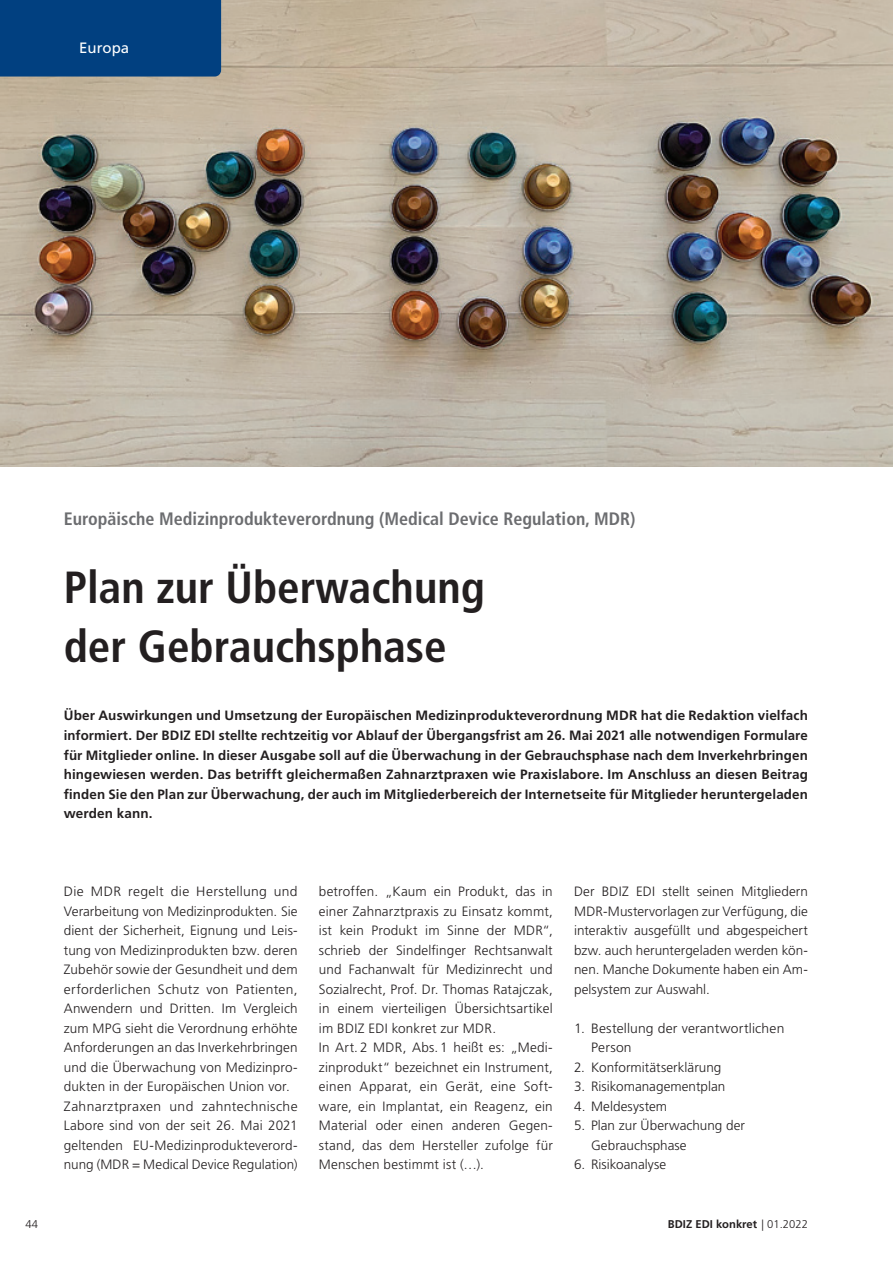
<style>
.page{position:relative;width:893px;height:1263px;background:#fff}
.page>*{position:absolute;margin:0;border:0;box-sizing:border-box;transform-origin:0 0}
.t1{font:700 condensed 45px/58.5px "Frutiger LT Std";color:#231f20}
.t2{font:700 condensed 18px "Frutiger LT Std";color:#6c6d70}
.t3{font:15px "Frutiger LT Std";color:#fff}
.t4{font:300 13.5px/19.5px "Frutiger LT Std";letter-spacing:.01em;color:#231f20}
.t5{font:700 13.5px/19.5px "Frutiger LT Std";letter-spacing:.01em;color:#231f20;text-align:justify}
.t6{font:700 11.25px "Frutiger LT Std";color:#231f20}
.t7{font:300 11.25px "Frutiger LT Std";color:#231f20}
.s1{font-weight:300}
</style>
<div class="page">
<img style="left:0;top:0;width:893px;height:467px">
<div style="left:0;top:0;width:221px;height:77px;background:#014080"></div>
<p class="t3" style="left:79px;top:39px;width:52px">Europa</p>
<h2 class="t2" style="left:64px;top:508px;width:573px">Europäische Medizinprodukteverordnung (Medical Device Regulation, MDR)</h2>
<h1 class="t1" style="left:64px;top:559px;width:423px">Plan zur Überwachung der Gebrauchsphase</h1>
<p class="t5" style="left:64px;top:706px;width:746px">Über Auswirkungen und Umsetzung der Europäischen Medizinprodukteverordnung MDR hat die Redaktion vielfach informiert. Der BDIZ EDI stellte rechtzeitig vor Ablauf der Übergangsfrist am 26. Mai 2021 alle notwendigen Formulare für Mitglieder online. In dieser Ausgabe soll auf die Überwachung in der Gebrauchsphase nach dem Inverkehrbringen hingewiesen werden. Das betrifft gleichermaßen Zahnarztpraxen wie Praxislabore. Im Anschluss an diesen Beitrag finden Sie den Plan zur Überwachung, der auch im Mitgliederbereich der Internetseite für Mitglieder heruntergeladen werden kann.</p>
<p class="t4" style="left:64px;top:882px;width:235px">Die MDR regelt die Herstellung und Verarbeitung von Medizinprodukten. Sie dient der Sicherheit, Eignung und Leis&shy;tung von Medizinprodukten bzw. deren Zubehör sowie der Gesundheit und dem erforderlichen Schutz von Patienten, Anwendern und Dritten. Im Vergleich zum MPG sieht die Verordnung erhöhte Anforderungen an das Inverkehrbringen und die Überwachung von Medizinpro&shy;dukten in der Europäischen Union vor.<br>Zahnarztpraxen und zahntechnische Labore sind von der seit 26. Mai 2021 geltenden EU-Medizinprodukteverord&shy;nung (MDR = Medical Device Regulation)</p>
<p class="t4" style="left:319px;top:882px;width:235px">betroffen. „Kaum ein Produkt, das in einer Zahnarztpraxis zu Einsatz kommt, ist kein Produkt im Sinne der MDR“, schrieb der Sindelfinger Rechtsanwalt und Fachanwalt für Medizinrecht und Sozialrecht, Prof. Dr. Thomas Ratajczak, in einem vierteiligen Übersichtsartikel im BDIZ EDI konkret zur MDR.<br>In Art. 2 MDR, Abs. 1 heißt es: „Medi&shy;zinprodukt“ bezeichnet ein Instrument, einen Apparat, ein Gerät, eine Soft&shy;ware, ein Implantat, ein Reagenz, ein Material oder einen anderen Gegen&shy;stand, das dem Hersteller zufolge für Menschen bestimmt ist (…).</p>
<p class="t4" style="left:574px;top:882px;width:235px;text-align:justify">Der BDIZ EDI stellt seinen Mitgliedern MDR-Mustervorlagen zur Verfügung, die interaktiv ausgefüllt und abgespeichert bzw. auch heruntergeladen werden kön&shy;nen. Manche Dokumente haben ein Am&shy;pelsystem zur Auswahl.</p>
<p class="t4" style="left:591px;top:1018px;width:195px;text-indent:-17px">1. Bestellung der verantwortlichen<br>Person</p>
<p class="t4" style="left:574px;top:1057px;width:149px">2. Konformitätserklärung</p>
<p class="t4" style="left:574px;top:1077px;width:153px">3. Risikomanagementplan</p>
<p class="t4" style="left:574px;top:1096px;width:95px">4. Meldesystem</p>
<p class="t4" style="left:591px;top:1116px;width:156px;text-indent:-17px">5. Plan zur Überwachung der<br>Gebrauchsphase</p>
<p class="t4" style="left:574px;top:1155px;width:94px">6. Risikoanalyse</p>
<p class="t7" style="left:26px;top:1217px;width:14px">44</p>
<p class="t6" style="left:668px;top:1217px;width:142px">BDIZ EDI konkret <span class="s1">| 01.2022</span></p>
</div>
